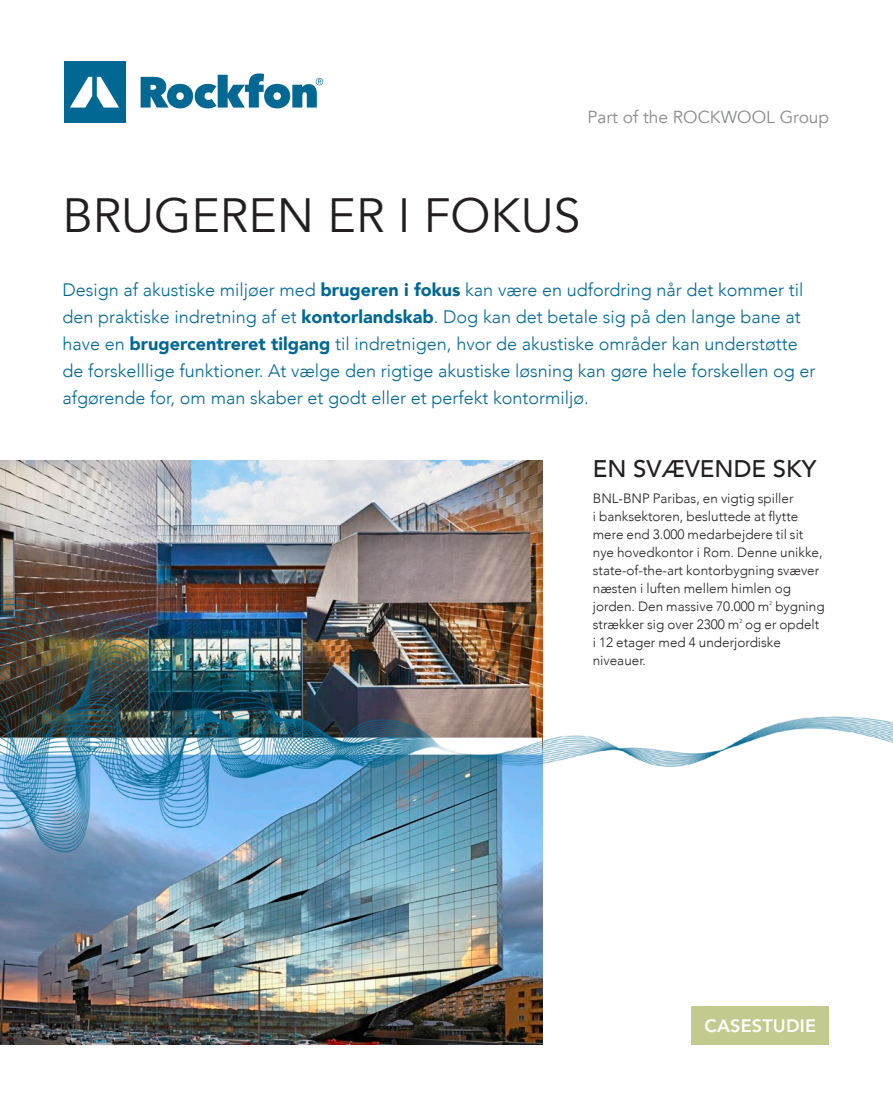
<style>
.page{position:relative;width:893px;height:1106px;background:#fff}
.page>*{position:absolute;margin:0;border:0;box-sizing:border-box;transform-origin:0 0}
.t1{font:48px "Avenir";color:#231f20}
.t2{font:500 24px "Avenir";color:#231f20}
.t3{font:300 18px/27px "Avenir";color:#006893}
.t4{font:800 18px "Avenir";letter-spacing:.01em;color:#fff}
.t5{font:17.4px "Avenir";color:#888a8c}
.t6{font:300 13.5px/18px "Avenir";color:#231f20}
.t7{font:300 5.4px "Avenir";color:#231f20}
.s1{font-weight:900}
</style>
<div class="page">
<img style="left:0;top:860px;width:542px;height:184px">
<img style="left:0;top:460px;width:542px;height:110px">
<svg style="left:141px;top:73px;width:182px;height:35px"></svg>
<div style="left:64px;top:61px;width:61px;height:62px;background:#006893"></div>
<svg style="left:70px;top:77px;width:49px;height:31px"></svg>
<img style="left:0;top:570px;width:893px;height:290px">
<div style="left:691px;top:1006px;width:138px;height:38px;background:#c4ca8e"></div>
<p class="t5" style="left:587px;top:107px;width:243px">Part of the ROCKWOOL Group</p>
<h1 class="t1" style="left:63px;top:187px;width:519px">BRUGEREN ER I FOKUS</h1>
<p class="t3" style="left:63px;top:276px;width:755px">Design af akustiske miljøer med <span class="s1">brugeren i fokus</span> kan være en udfordring når det kommer til den praktiske indretning af et <span class="s1">kontorlandskab</span>. Dog kan det betale sig på den lange bane at have en <span class="s1">brugercentreret tilgang</span> til indretnigen, hvor de akustiske områder kan understøtte de forskelllige funktioner. At vælge den rigtige akustiske løsning kan gøre hele forskellen og er afgørende for, om man skaber et godt eller et perfekt kontormiljø.</p>
<h2 class="t2" style="left:593px;top:448px;width:225px">EN SVÆVENDE SKY</h2>
<p class="t6" style="left:593px;top:490px;width:233px">BNL-BNP Paribas, en vigtig spiller<br>i banksektoren, besluttede at flytte mere end 3.000 medarbejdere til sit nye hovedkontor i Rom. Denne unikke, state-of-the-art kontorbygning svæver næsten i luften mellem himlen og jorden. Den massive 70.000 m bygning</p>
<p class="t7" style="left:769px;top:599px;width:4px">2</p>
<p class="t6" style="left:593px;top:615px;width:228px">strækker sig over 2300 m og er opdelt</p>
<p class="t7" style="left:739px;top:617px;width:4px">2</p>
<p class="t6" style="left:593px;top:633px;width:190px">i 12 etager med 4 underjordiske niveauer.</p>
<p class="t4" style="left:704px;top:1011px;width:113px">CASESTUDIE</p>
</div>
